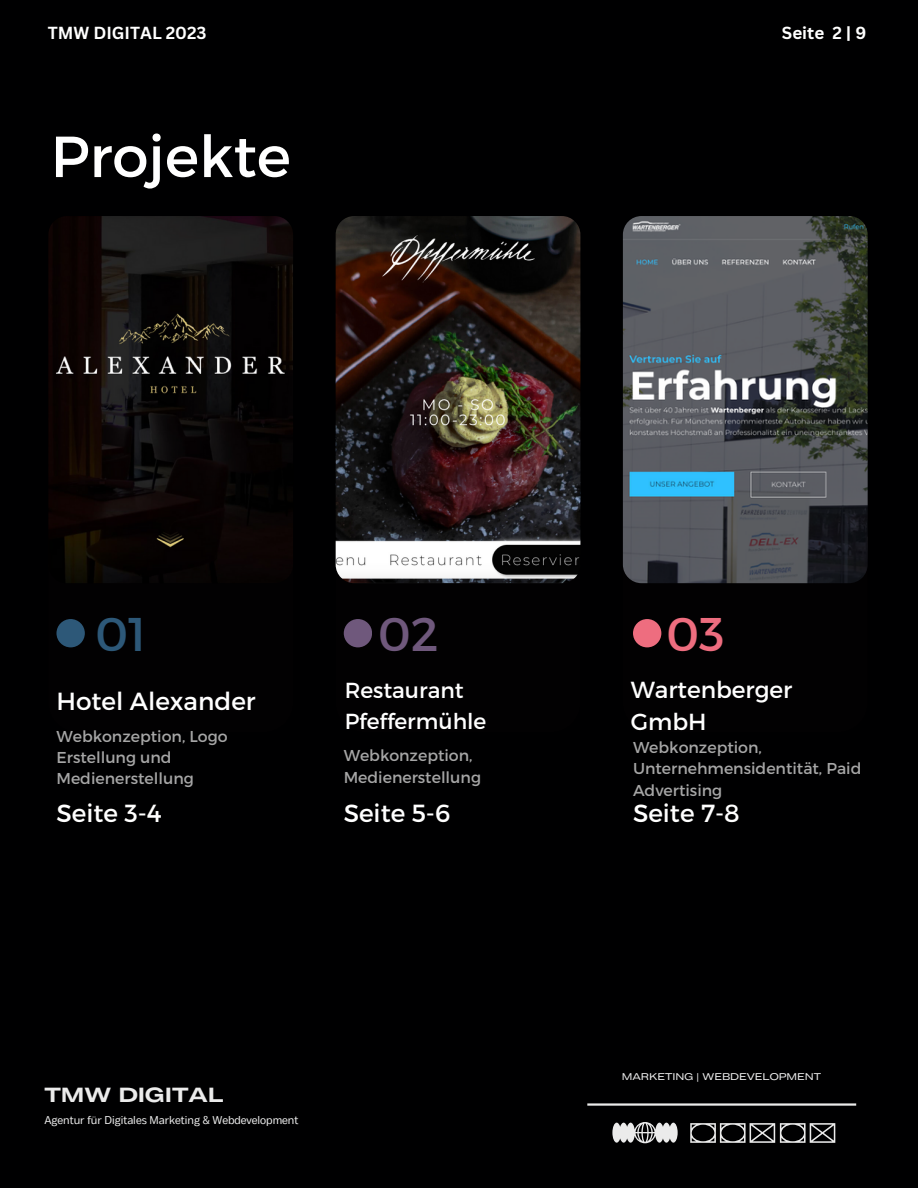
<style>
.page{position:relative;width:918px;height:1188px;background:#000001}
.page>*{position:absolute;margin:0;border:0;box-sizing:border-box;transform-origin:0 0}
.t1{font:57.75px "Montserrat";color:#fff}
.t2{font:47.25px "Montserrat";color:#2d5878}
.t3{font:47.25px "Montserrat";color:#6f587c}
.t4{font:47.25px "Montserrat";color:#ee6d7f}
.t5{font:24.75px "Montserrat";color:#fff}
.t6{font:23.25px/31.5px "Montserrat";color:#fff}
.t7{font:21.75px/30.3px "Montserrat";color:#fff}
.t8{font:700 20.55px "Body Text Large";color:#ebebeb}
.t9{font:700 16.95px "Canva Sans";color:#fff}
.t10{font:15.75px/21.3px "Montserrat";color:#a6a6a6}
.t11{font:11.4px "Body Text";color:#ebebeb}
.t12{font:9.75px "Body Text Large";color:#ebebeb}
</style>
<div class="page">
<hr style="left:587px;top:1103px;width:269px;height:3px;background:#ebebeb">
<svg style="left:690px;top:1123px;width:145px;height:19px"></svg>
<svg style="left:612px;top:1122px;width:66px;height:21px"></svg>
<div style="left:56px;top:619px;width:29px;height:28px;background:#2d5878;border-radius:50%"></div>
<div style="left:344px;top:619px;width:28px;height:28px;background:#6f587c;border-radius:50%"></div>
<div style="left:633px;top:619px;width:28px;height:28px;background:#ee6d7f;border-radius:50%"></div>
<img style="left:48px;top:216px;width:245px;height:367px;border-radius:19px">
<img style="left:336px;top:216px;width:244px;height:367px;border-radius:19px">
<img style="left:623px;top:216px;width:245px;height:367px;border-radius:19px">
<p class="t9" style="left:48px;top:21px;width:160px">TMW DIGITAL 2023</p>
<p class="t9" style="left:782px;top:21px;width:86px">Seite 2 | 9</p>
<p class="t1" style="left:51px;top:119px;width:242px">Projekte</p>
<p class="t2" style="left:96px;top:604px;width:52px">01</p>
<p class="t3" style="left:378px;top:604px;width:62px">02</p>
<p class="t4" style="left:666px;top:604px;width:60px">03</p>
<p class="t5" style="left:56px;top:685px;width:201px">Hotel Alexander</p>
<p class="t7" style="left:345px;top:674px;width:143px">Restaurant<br>Pfeffermühle</p>
<p class="t6" style="left:631px;top:673px;width:163px">Wartenberger<br>GmbH</p>
<p class="t10" style="left:56px;top:725px;width:173px">Webkonzeption, Logo<br>Erstellung und<br>Medienerstellung</p>
<p class="t10" style="left:344px;top:744px;width:139px">Webkonzeption,<br>Medienerstellung</p>
<p class="t10" style="left:633px;top:736px;width:230px">Webkonzeption,<br>Unternehmensidentität, Paid<br>Advertising</p>
<p class="t5" style="left:56px;top:797px;width:107px">Seite 3-4</p>
<p class="t5" style="left:344px;top:797px;width:108px">Seite 5-6</p>
<p class="t5" style="left:633px;top:797px;width:108px">Seite 7-8</p>
<p class="t8" style="left:44px;top:1083px;width:181px">TMW DIGITAL</p>
<p class="t11" style="left:44px;top:1114px;width:256px">Agentur für Digitales Marketing &amp; Webdevelopment</p>
<p class="t12" style="left:622px;top:1071px;width:201px">MARKETING | WEBDEVELOPMENT</p>
</div>
